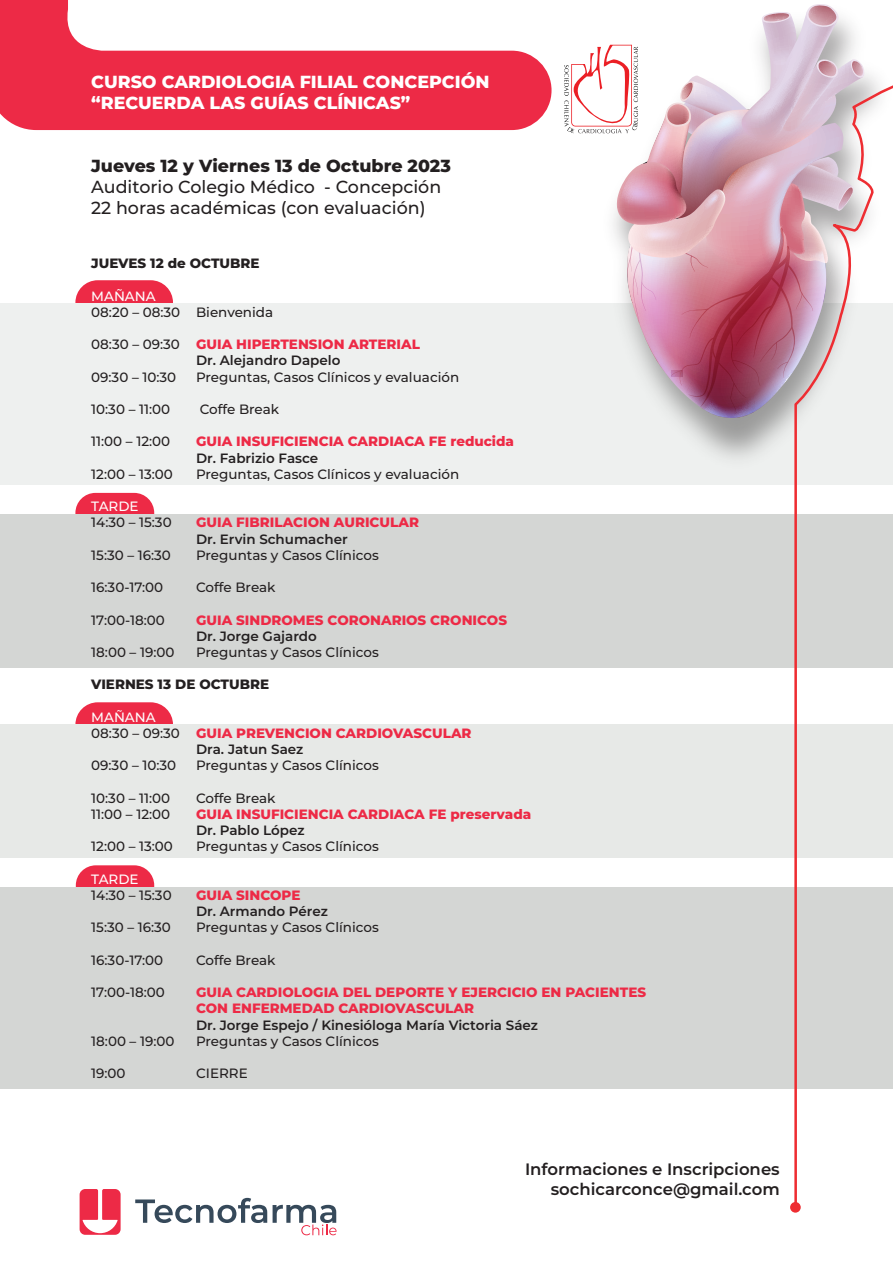
<style>
.page{position:relative;width:893px;height:1263px;background:#fff}
.page>*{position:absolute;margin:0;border:0;box-sizing:border-box;transform-origin:0 0}
.t1{font:500 17.4px/21px "Montserrat";color:#231f20}
.t2{font:800 17.4px/21px "Montserrat";color:#fff}
.t3{font:800 17.4px "Montserrat";color:#231f20}
.t4{font:600 16.5px/19.8px "Montserrat";color:#231f20;text-align:right}
.t5{font:500 13.5px "Montserrat";color:#231f20}
.t6{font:800 13.5px/16.2px "Montserrat";color:#ed2a46}
.t7{font:600 13.5px "Montserrat";color:#231f20}
.t8{font:800 13.5px "Montserrat";color:#231f20}
.t9{font:500 13.5px "Montserrat";color:#fff}
.s1{font-weight:500;color:#231f20}
.s2{font-weight:600;color:#231f20}
</style>
<div class="page">
<svg style="left:76px;top:865px;width:78px;height:22px;background:#ee415a"></svg>
<svg style="left:75px;top:702px;width:98px;height:22px;background:#ef435b"></svg>
<svg style="left:75px;top:493px;width:79px;height:21px;background:#ee4059"></svg>
<svg style="left:75px;top:280px;width:98px;height:24px;background:#ee4860"></svg>
<div style="left:0;top:887px;width:893px;height:202px;background:#d4d6d4"></div>
<div style="left:0;top:724px;width:893px;height:133px;background:#e7e9e7"></div>
<div style="left:0;top:514px;width:893px;height:153px;background:#d4d6d4"></div>
<div style="left:0;top:304px;width:893px;height:181px;background:#eef0ef"></div>
<svg style="left:0;top:0;width:552px;height:130px;fill:#ed2a46"></svg>
<img style="left:564px;top:4px;width:302px;height:422px">
<svg style="left:793px;top:72px;width:100px;height:1132px"></svg>
<div style="left:790px;top:1202px;width:11px;height:10px;background:#ee2d32;border-radius:50%"></div>
<svg style="left:135px;top:1198px;width:132px;height:25px"></svg>
<svg style="left:273px;top:1205px;width:64px;height:30px"></svg>
<svg style="left:80px;top:1189px;width:41px;height:46px"></svg>
<p class="t2" style="left:91px;top:70px;width:400px">CURSO CARDIOLOGIA FILIAL CONCEPCIÓN “RECUERDA LAS GUÍAS CLÍNICAS”</p>
<p class="t3" style="left:91px;top:153px;width:361px">Jueves 12 y Viernes 13 de Octubre 2023</p>
<p class="t1" style="left:91px;top:175px;width:352px">Auditorio Colegio Médico - Concepción<br>22 horas académicas (con evaluación)</p>
<p class="t8" style="left:91px;top:253px;width:170px">JUEVES 12 de OCTUBRE</p>
<p class="t9" style="left:91px;top:286px;width:66px">MAÑANA</p>
<p class="t5" style="left:91px;top:303px;width:183px">08:20 – 08:30 Bienvenida</p>
<p class="t6" style="left:196px;top:336px;width:225px;text-indent:-105px"><span class="s1">08:30 – 09:30</span> GUIA HIPERTENSION ARTERIAL<br><span class="s2">Dr. Alejandro Dapelo</span></p>
<p class="t5" style="left:91px;top:367px;width:86px">09:30 – 10:30</p>
<p class="t5" style="left:196px;top:367px;width:265px">Preguntas, Casos Clínicos y evaluación</p>
<p class="t5" style="left:91px;top:400px;width:80px">10:30 – 11:00</p>
<p class="t5" style="left:200px;top:400px;width:81px">Coffe Break</p>
<p class="t5" style="left:91px;top:432px;width:80px">11:00 – 12:00</p>
<p class="t6" style="left:196px;top:433px;width:319px">GUIA INSUFICIENCIA CARDIACA FE reducida</p>
<p class="t7" style="left:196px;top:448px;width:124px">Dr. Fabrizio Fasce</p>
<p class="t5" style="left:91px;top:465px;width:83px">12:00 – 13:00</p>
<p class="t5" style="left:196px;top:465px;width:265px">Preguntas, Casos Clínicos y evaluación</p>
<p class="t9" style="left:91px;top:497px;width:49px">TARDE</p>
<p class="t5" style="left:91px;top:513px;width:82px">14:30 – 15:30</p>
<p class="t6" style="left:196px;top:514px;width:224px">GUIA FIBRILACION AURICULAR</p>
<p class="t7" style="left:196px;top:529px;width:153px">Dr. Ervin Schumacher</p>
<p class="t5" style="left:91px;top:546px;width:81px">15:30 – 16:30</p>
<p class="t5" style="left:196px;top:546px;width:184px">Preguntas y Casos Clínicos</p>
<p class="t5" style="left:91px;top:578px;width:74px">16:30-17:00</p>
<p class="t5" style="left:196px;top:578px;width:81px">Coffe Break</p>
<p class="t5" style="left:91px;top:610px;width:75px">17:00-18:00</p>
<p class="t6" style="left:196px;top:611px;width:312px">GUIA SINDROMES CORONARIOS CRONICOS</p>
<p class="t7" style="left:196px;top:626px;width:122px">Dr. Jorge Gajardo</p>
<p class="t5" style="left:91px;top:643px;width:85px">18:00 – 19:00</p>
<p class="t5" style="left:196px;top:643px;width:184px">Preguntas y Casos Clínicos</p>
<p class="t8" style="left:91px;top:675px;width:179px">VIERNES 13 DE OCTUBRE</p>
<p class="t9" style="left:91px;top:708px;width:66px">MAÑANA</p>
<p class="t6" style="left:91px;top:724px;width:382px"><span class="s1">08:30 – 09:30</span> GUIA PREVENCION CARDIOVASCULAR</p>
<p class="t7" style="left:196px;top:740px;width:109px">Dra. Jatun Saez</p>
<p class="t5" style="left:91px;top:756px;width:86px">09:30 – 10:30</p>
<p class="t5" style="left:196px;top:756px;width:184px">Preguntas y Casos Clínicos</p>
<p class="t5" style="left:91px;top:789px;width:80px">10:30 – 11:00</p>
<p class="t5" style="left:196px;top:789px;width:81px">Coffe Break</p>
<p class="t5" style="left:91px;top:805px;width:80px">11:00 – 12:00</p>
<p class="t6" style="left:196px;top:805px;width:337px">GUIA INSUFICIENCIA CARDIACA FE preservada</p>
<p class="t7" style="left:196px;top:821px;width:110px">Dr. Pablo López</p>
<p class="t5" style="left:91px;top:837px;width:83px">12:00 – 13:00</p>
<p class="t5" style="left:196px;top:837px;width:184px">Preguntas y Casos Clínicos</p>
<p class="t9" style="left:91px;top:870px;width:49px">TARDE</p>
<p class="t5" style="left:91px;top:886px;width:82px">14:30 – 15:30</p>
<p class="t6" style="left:196px;top:886px;width:106px">GUIA SINCOPE</p>
<p class="t7" style="left:196px;top:902px;width:133px">Dr. Armando Pérez</p>
<p class="t5" style="left:91px;top:918px;width:81px">15:30 – 16:30</p>
<p class="t5" style="left:196px;top:918px;width:184px">Preguntas y Casos Clínicos</p>
<p class="t5" style="left:91px;top:951px;width:74px">16:30-17:00</p>
<p class="t5" style="left:196px;top:951px;width:81px">Coffe Break</p>
<p class="t5" style="left:91px;top:983px;width:75px">17:00-18:00</p>
<p class="t6" style="left:196px;top:984px;width:452px">GUIA CARDIOLOGIA DEL DEPORTE Y EJERCICIO EN PACIENTES<br>CON ENFERMEDAD CARDIOVASCULAR</p>
<p class="t7" style="left:196px;top:1015px;width:344px">Dr. Jorge Espejo / Kinesióloga María Victoria Sáez</p>
<p class="t5" style="left:91px;top:1032px;width:85px">18:00 – 19:00</p>
<p class="t5" style="left:196px;top:1032px;width:184px">Preguntas y Casos Clínicos</p>
<p class="t5" style="left:91px;top:1064px;width:36px">19:00</p>
<p class="t5" style="left:196px;top:1064px;width:53px">CIERRE</p>
<p class="t4" style="left:525px;top:1158px;width:256px">Informaciones e Inscripciones sochicarconce@gmail.com</p>
</div>
